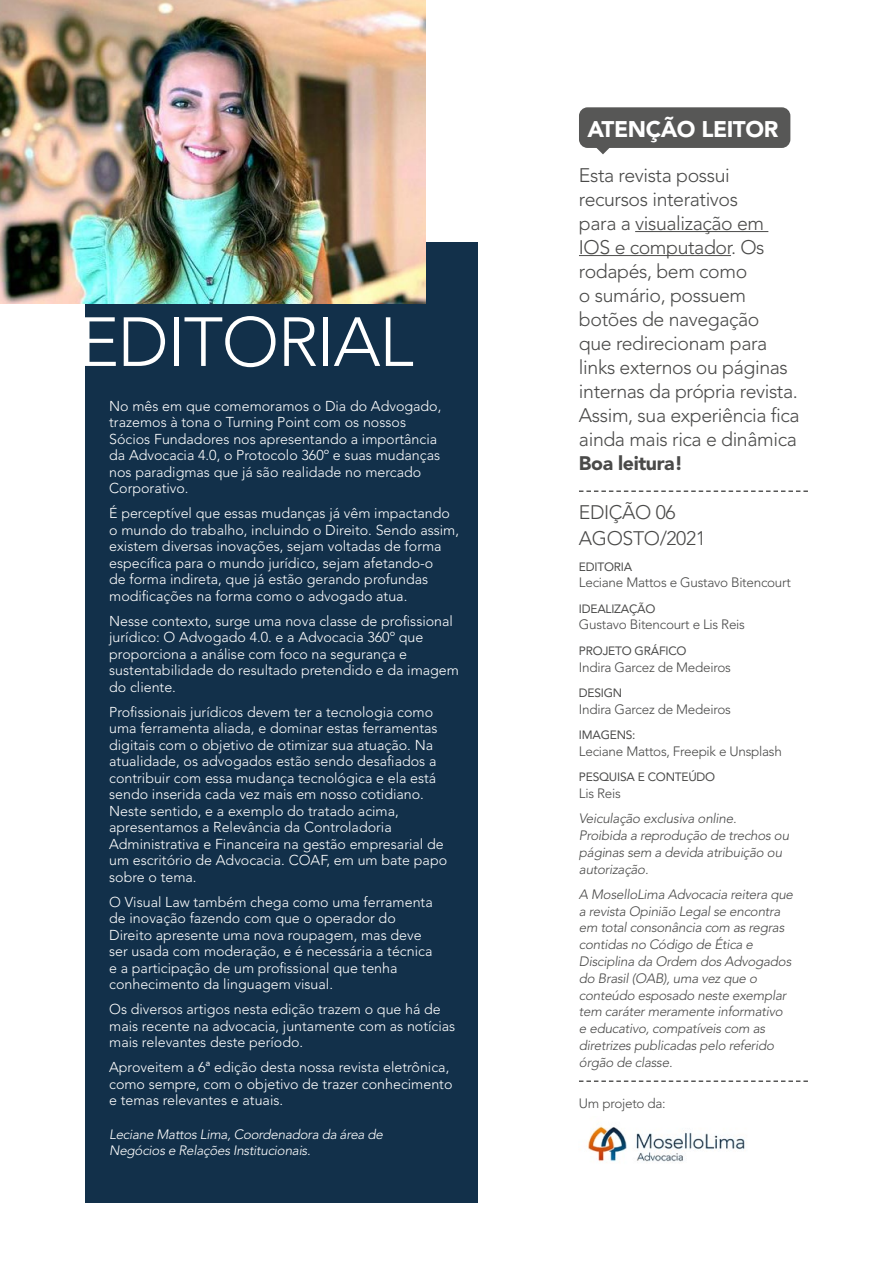
<style>
.page{position:relative;width:893px;height:1263px;background:#fff}
.page>*{position:absolute;margin:0;border:0;box-sizing:border-box;transform-origin:0 0}
.t1{font:300 68.7px "Avenir LT Std";letter-spacing:-.02em;color:#fff}
.t2{font:900 22.5px "Avenir LT Std";letter-spacing:-.02em;color:#fff}
.t3{font:300 19.5px/24px "Avenir LT Std";letter-spacing:-.02em;color:#4a4a49}
.t4{font:900 19.5px "Avenir LT Std";letter-spacing:-.02em;color:#4a4a49}
.t5{font:300 14.25px/16.5px "Avenir LT Std";color:#fff}
.t6{font:italic 300 13.5px/16.8px "Avenir LT Std";letter-spacing:-.02em;color:#4a4a49}
.t7{font:300 13.5px "Avenir LT Std";letter-spacing:-.02em;color:#4a4a49}
.t8{font:italic 300 13.5px/16.8px "Avenir LT Std";letter-spacing:-.02em;color:#fff}
.t9{font:12px "Avenir LT Std";letter-spacing:-.02em;color:#4a4a49}
</style>
<div class="page">
<div style="left:579px;top:107px;width:211px;height:41px;background:#575756;border-radius:9px"></div>
<div style="left:85px;top:242px;width:393px;height:961px;background:#12304a"></div>
<hr style="left:892px;top:0;width:1px;height:1263px;background:#12304a">
<hr style="left:635px;top:231px;width:133px;height:1px;background:#4a4a49">
<hr style="left:579px;top:255px;width:152px;height:1px;background:#4a4a49">
<img style="left:1px;top:0;width:424px;height:303px">
<svg style="left:579px;top:490px;width:229px;height:2px"></svg>
<svg style="left:579px;top:1080px;width:229px;height:2px"></svg>
<svg style="left:596px;top:148px;width:14px;height:6px"></svg>
<img style="left:587px;top:1125px;width:158px;height:37px">
<h1 class="t1" style="left:78px;top:302px;width:337px">EDITORIAL</h1>
<p class="t5" style="left:109px;top:398px;width:334px">No mês em que comemoramos o Dia do Advogado, trazemos à tona o Turning Point com os nossos Sócios Fundadores nos apresentando a importância da Advocacia 4.0, o Protocolo 360º e suas mudanças nos paradigmas que já são realidade no mercado Corporativo.</p>
<p class="t5" style="left:109px;top:505px;width:351px">É perceptível que essas mudanças já vêm impactando o mundo do trabalho, incluindo o Direito. Sendo assim, existem diversas inovações, sejam voltadas de forma específica para o mundo jurídico, sejam afetando-o<br>de forma indireta, que já estão gerando profundas modificações na forma como o advogado atua.</p>
<p class="t5" style="left:109px;top:613px;width:351px">Nesse contexto, surge uma nova classe de profissional jurídico: O Advogado 4.0. e a Advocacia 360º que proporciona a análise com foco na segurança e sustentabilidade do resultado pretendido e da imagem do cliente.</p>
<p class="t5" style="left:109px;top:704px;width:339px">Profissionais jurídicos devem ter a tecnologia como uma ferramenta aliada, e dominar estas ferramentas digitais com o objetivo de otimizar sua atuação. Na atualidade, os advogados estão sendo desafiados a contribuir com essa mudança tecnológica e ela está sendo inserida cada vez mais em nosso cotidiano.<br>Neste sentido, e a exemplo do tratado acima, apresentamos a Relevância da Controladoria Administrativa e Financeira na gestão empresarial de um escritório de Advocacia. COAF, em um bate papo sobre o tema.</p>
<p class="t5" style="left:109px;top:894px;width:325px">O Visual Law também chega como uma ferramenta de inovação fazendo com que o operador do Direito apresente uma nova roupagem, mas deve ser usada com moderação, e é necessária a técnica e a participação de um profissional que tenha conhecimento da linguagem visual.</p>
<p class="t5" style="left:109px;top:1001px;width:348px">Os diversos artigos nesta edição trazem o que há de mais recente na advocacia, juntamente com as notícias mais relevantes deste período.</p>
<p class="t5" style="left:109px;top:1059px;width:345px">Aproveitem a 6ª edição desta nossa revista eletrônica, como sempre, com o objetivo de trazer conhecimento e temas relevantes e atuais.</p>
<p class="t8" style="left:109px;top:1126px;width:275px">Leciane Mattos Lima, Coordenadora da área de<br>Negócios e Relações Institucionais.</p>
<h2 class="t2" style="left:587px;top:116px;width:192px">ATENÇÃO LEITOR</h2>
<p class="t3" style="left:579px;top:163px;width:222px">Esta revista possui recursos interativos<br>para a visualização em<br>IOS e computador. Os rodapés, bem como<br>o sumário, possuem botões de navegação<br>que redirecionam para links externos ou páginas internas da própria revista.<br>Assim, sua experiência fica ainda mais rica e dinâmica</p>
<h3 class="t4" style="left:579px;top:451px;width:106px">Boa leitura!</h3>
<h3 class="t3" style="left:579px;top:500px;width:128px;line-height:25.8px">EDIÇÃO 06<br>AGOSTO/2021</h3>
<p class="t9" style="left:579px;top:559px;width:55px">EDITORIA</p>
<p class="t7" style="left:579px;top:575px;width:213px">Leciane Mattos e Gustavo Bitencourt</p>
<p class="t9" style="left:579px;top:601px;width:78px">IDEALIZAÇÃO</p>
<p class="t7" style="left:579px;top:617px;width:168px">Gustavo Bitencourt e Lis Reis</p>
<p class="t9" style="left:579px;top:644px;width:109px">PROJETO GRÁFICO</p>
<p class="t7" style="left:579px;top:659px;width:153px">Indira Garcez de Medeiros</p>
<p class="t9" style="left:579px;top:686px;width:45px">DESIGN</p>
<p class="t7" style="left:579px;top:701px;width:153px">Indira Garcez de Medeiros</p>
<p class="t9" style="left:579px;top:728px;width:58px">IMAGENS:</p>
<p class="t7" style="left:579px;top:743px;width:204px">Leciane Mattos, Freepik e Unsplash</p>
<p class="t9" style="left:579px;top:770px;width:138px">PESQUISA E CONTEÚDO</p>
<p class="t7" style="left:579px;top:785px;width:43px">Lis Reis</p>
<p class="t6" style="left:579px;top:810px;width:212px">Veiculação exclusiva online.<br>Proibida a reprodução de trechos ou páginas sem a devida atribuição ou autorização.</p>
<p class="t6" style="left:579px;top:886px;width:216px">A MoselloLima Advocacia reitera que a revista Opinião Legal se encontra em total consonância com as regras contidas no Código de Ética e<br>Disciplina da Ordem dos Advogados do Brasil (OAB), uma vez que o conteúdo esposado neste exemplar tem caráter meramente informativo e educativo, compatíveis com as diretrizes publicadas pelo referido órgão de classe.</p>
<p class="t7" style="left:579px;top:1096px;width:88px">Um projeto da:</p>
</div>
